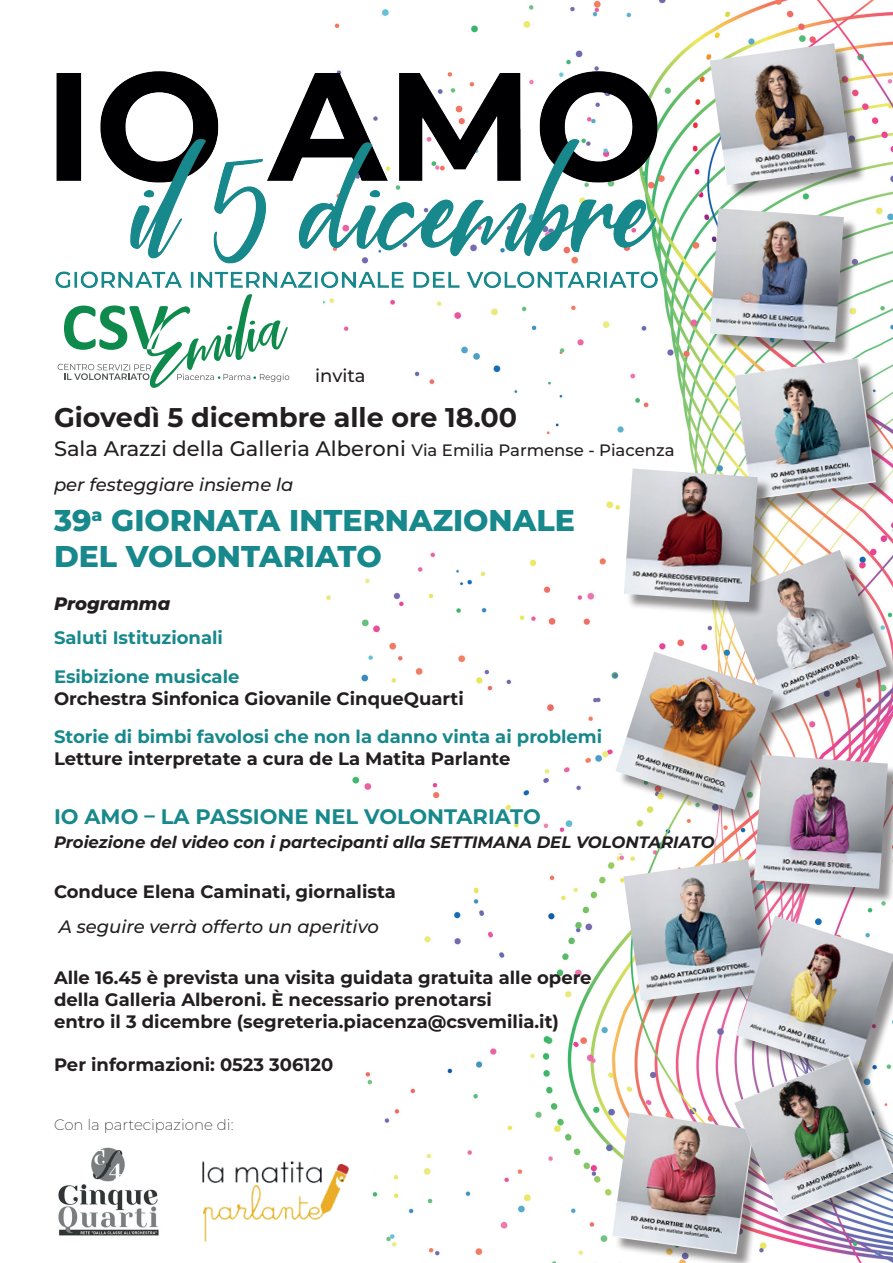
<style>
.page{position:relative;width:893px;height:1263px;background:#fff}
.page>*{position:absolute;margin:0;border:0;box-sizing:border-box;transform-origin:0 0}
.t1{font:800 30px/36px "Montserrat";color:#17888b}
.t2{font:700 27px "Montserrat";color:#231f20}
.t3{font:500 21px "Montserrat";color:#231f20}
.t4{font:700 21px "Montserrat";color:#17888b}
.t5{font:700 18px/21.6px "Montserrat";color:#231f20}
.t6{font:700 18px/38.5px "Montserrat";color:#17888b}
.t7{font:italic 500 18px "Montserrat";color:#231f20}
.t8{font:italic 800 18px "Montserrat";color:#231f20}
.t9{font:500 18px "Montserrat";color:#231f20}
.t10{font:italic 700 16.5px "Montserrat";color:#231f20}
.t11{font:200 15px "Montserrat";color:#231f20}
.s1{font-size:16.5px}
</style>
<div class="page">
<img style="left:326px;top:0;width:567px;height:1263px">
<svg style="left:289px;top:303px;width:380px;height:271px"></svg>
<svg style="left:326px;top:789px;width:325px;height:249px"></svg>
<svg style="left:355px;top:1149px;width:22px;height:58px"></svg>
<div style="left:726px;top:552px;width:167px;height:176px;background:#231f20;opacity:.5"></div>
<img style="left:723px;top:550px;width:164px;height:163px">
<div style="left:712px;top:46px;width:154px;height:154px;background:#231f20;opacity:.5"></div>
<img style="left:781px;top:43px;width:71px;height:142px">
<div style="left:737px;top:361px;width:154px;height:153px;background:#231f20;opacity:.5"></div>
<img style="left:734px;top:358px;width:142px;height:142px">
<div style="left:626px;top:471px;width:147px;height:146px;background:#231f20;opacity:.5"></div>
<img style="left:624px;top:468px;width:134px;height:134px">
<div style="left:712px;top:211px;width:147px;height:146px;background:#231f20;opacity:.5"></div>
<img style="left:710px;top:208px;width:134px;height:134px">
<div style="left:618px;top:654px;width:170px;height:170px;background:#231f20;opacity:.5"></div>
<img style="left:615px;top:652px;width:158px;height:158px">
<div style="left:626px;top:862px;width:154px;height:154px;background:#231f20;opacity:.5"></div>
<img style="left:623px;top:859px;width:142px;height:142px">
<div style="left:615px;top:1115px;width:154px;height:148px;background:#231f20;opacity:.5"></div>
<img style="left:612px;top:1112px;width:142px;height:142px">
<img style="left:736px;top:916px;width:157px;height:140px">
<div style="left:737px;top:1059px;width:156px;height:173px;background:#231f20;opacity:.5"></div>
<img style="left:734px;top:1056px;width:159px;height:162px">
<div style="left:756px;top:757px;width:137px;height:147px;background:#231f20;opacity:.5"></div>
<img style="left:754px;top:755px;width:134px;height:134px">
<img style="left:55px;top:37px;width:726px;height:266px">
<img style="left:58px;top:1147px;width:101px;height:89px">
<img style="left:202px;top:1141px;width:153px;height:116px">
<svg style="left:326px;top:689px;width:245px;height:89px"></svg>
<svg style="left:58px;top:294px;width:231px;height:94px"></svg>
<p class="t9" style="left:315px;top:363px;width:52px">invita</p>
<h2 class="t2" style="left:54px;top:398px;width:465px">Giovedì 5 dicembre alle ore 18.00</h2>
<p class="t3" style="left:54px;top:434px;width:622px">Sala Arazzi della Galleria Alberoni <span class="s1">Via Emilia Parmense - Piacenza</span></p>
<p class="t7" style="left:54px;top:472px;width:241px">per festeggiare insieme la</p>
<h1 class="t1" style="left:54px;top:500px;width:522px">39<sup>a</sup> GIORNATA INTERNAZIONALE<br>DEL VOLONTARIATO</h1>
<p class="t8" style="left:54px;top:590px;width:118px">Programma</p>
<p class="t6" style="left:54px;top:618px;width:187px">Saluti Istituzionali<br>Esibizione musicale</p>
<p class="t5" style="left:54px;top:686px;width:411px">Orchestra Sinfonica Giovanile CinqueQuarti</p>
<p class="t6" style="left:54px;top:717px;width:550px">Storie di bimbi favolosi che non la danno vinta ai problemi</p>
<p class="t5" style="left:54px;top:747px;width:458px">Letture interpretate a cura de La Matita Parlante</p>
<p class="t4" style="left:54px;top:802px;width:488px">IO AMO – LA PASSIONE NEL VOLONTARIATO</p>
<p class="t10" style="left:54px;top:831px;width:662px">Proiezione del video con i partecipanti alla SETTIMANA DEL VOLONTARIATO</p>
<p class="t5" style="left:54px;top:880px;width:343px">Conduce Elena Caminati, giornalista</p>
<p class="t7" style="left:59px;top:914px;width:322px">A seguire verrà offerto un aperitivo</p>
<p class="t5" style="left:54px;top:966px;width:539px">Alle 16.45 è prevista una visita guidata gratuita alle opere della Galleria Alberoni. È necessario prenotarsi<br>entro il 3 dicembre (segreteria.piacenza@csvemilia.it)</p>
<p class="t5" style="left:54px;top:1052px;width:281px">Per informazioni: 0523 306120</p>
<p class="t11" style="left:54px;top:1114px;width:181px">Con la partecipazione di:</p>
</div>
